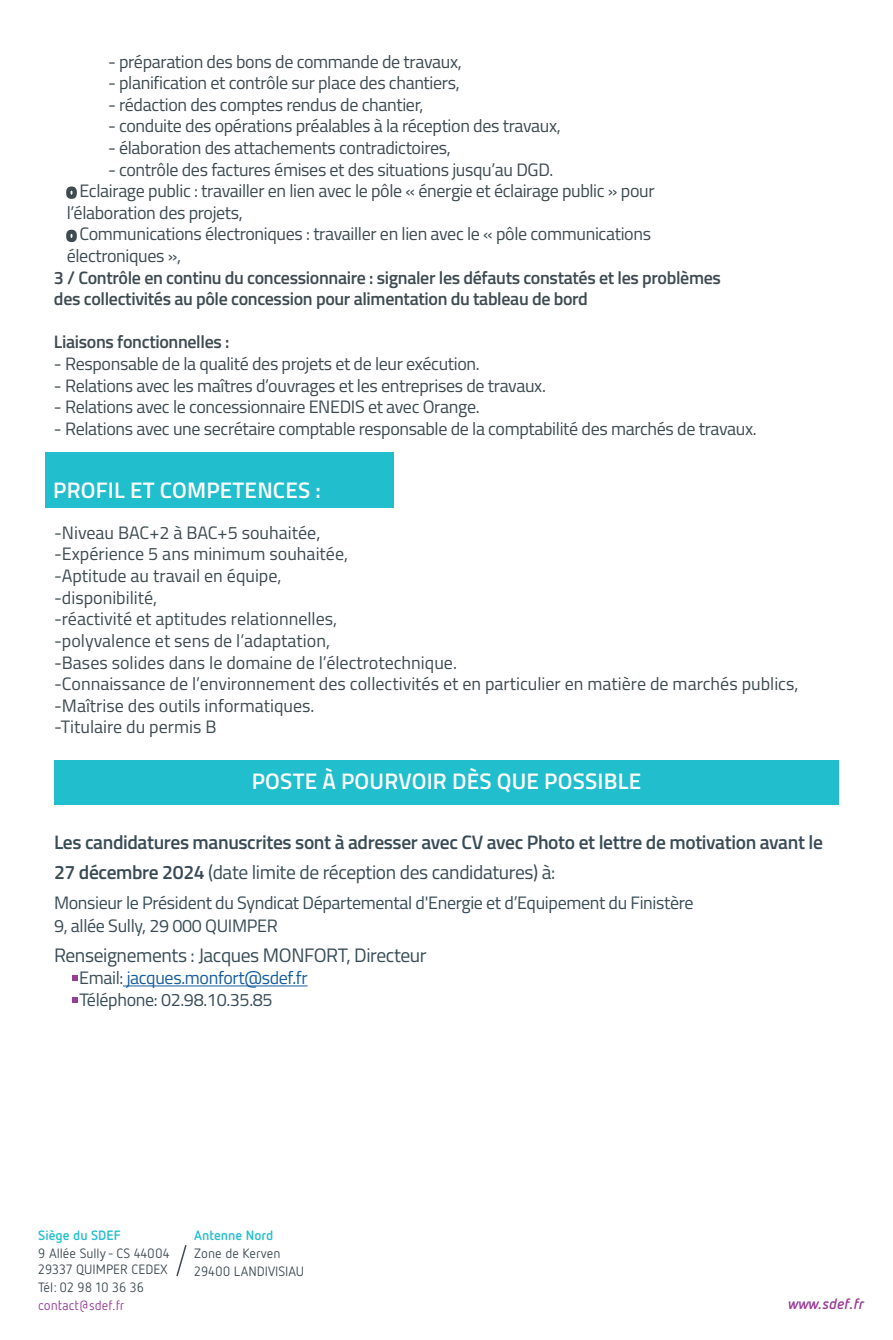
<style>
.page{position:relative;width:893px;height:1340px;background:#fff}
.page>*{position:absolute;margin:0;border:0;box-sizing:border-box;transform-origin:0 0}
.t1{font:600 22.5px "Titillium";letter-spacing:.01em;color:#fff}
.t2{font:600 19.5px/30px "Titillium";letter-spacing:-.02em;color:#394c56}
.t3{font:19.5px "Titillium";letter-spacing:-.02em;color:#394c56}
.t4{font:18px/21.6px "Titillium";letter-spacing:-.02em;color:#3e4b51}
.t5{font:18px/21.6px "Titillium";color:#3e4b51}
.t6{font:600 18px/21.6px "Titillium";letter-spacing:-.02em;color:#3e4b51}
.t7{font:18px/23.4px "Titillium";letter-spacing:-.02em;color:#394c56}
.t8{font:italic 700 15px "Netto OT";color:#983e97}
.t9{font:13.5px/16.2px "Netto OT";color:#3e4b51}
.t10{font:700 13.5px "Netto OT";color:#21bece}
.t11{font:13.5px "Netto OT";color:#983e97}
.s1{font-weight:400}
.s2{color:#175d9e}
</style>
<div class="page">
<svg style="left:176px;top:1245px;width:11px;height:31px"></svg>
<div style="left:45px;top:452px;width:349px;height:55px;background:#21bece"></div>
<div style="left:54px;top:760px;width:785px;height:45px;background:#21bece"></div>
<hr style="left:123px;top:985px;width:185px;height:1px;background:#175d9e">
<svg style="left:72px;top:997px;width:5px;height:5px"></svg>
<svg style="left:72px;top:975px;width:5px;height:5px"></svg>
<p class="t4" style="left:108px;top:50px;width:355px">- préparation des bons de commande de travaux,</p>
<p class="t4" style="left:108px;top:71px;width:353px">- planification et contrôle sur place des chantiers,</p>
<p class="t4" style="left:108px;top:93px;width:317px">- rédaction des comptes rendus de chantier,</p>
<p class="t4" style="left:108px;top:114px;width:454px">- conduite des opérations préalables à la réception des travaux,</p>
<p class="t4" style="left:108px;top:136px;width:344px">- élaboration des attachements contradictoires,</p>
<p class="t4" style="left:67px;top:158px;width:589px;text-indent:41px">- contrôle des factures émises et des situations jusqu’au DGD.<br>o Eclairage public : travailler en lien avec le pôle « énergie et éclairage public » pour l’élaboration des projets,<br>o Communications électroniques : travailler en lien avec le « pôle communications électroniques »,</p>
<p class="t6" style="left:54px;top:265px;width:668px">3 / Contrôle en continu du concessionnaire : signaler les défauts constatés et les problèmes des collectivités au pôle concession pour alimentation du tableau de bord</p>
<p class="t6" style="left:54px;top:330px;width:177px">Liaisons fonctionnelles :</p>
<p class="t4" style="left:54px;top:352px;width:427px">- Responsable de la qualité des projets et de leur exécution.</p>
<p class="t4" style="left:54px;top:374px;width:493px">- Relations avec les maîtres d’ouvrages et les entreprises de travaux.</p>
<p class="t4" style="left:54px;top:395px;width:427px">- Relations avec le concessionnaire ENEDIS et avec Orange.</p>
<p class="t4" style="left:54px;top:417px;width:704px">- Relations avec une secrétaire comptable responsable de la comptabilité des marchés de travaux.</p>
<p class="t1" style="left:53px;top:473px;width:269px">PROFIL ET COMPETENCES :</p>
<p class="t5" style="left:54px;top:521px;width:746px">-Niveau BAC+2 à BAC+5 souhaitée,<br>-Expérience 5 ans minimum souhaitée,<br>-Aptitude au travail en équipe,<br>-disponibilité,<br>-réactivité et aptitudes relationnelles,<br>-polyvalence et sens de l’adaptation,<br>-Bases solides dans le domaine de l’électrotechnique.<br>-Connaissance de l’environnement des collectivités et en particulier en matière de marchés publics, -Maîtrise des outils informatiques.<br>-Titulaire du permis B</p>
<p class="t1" style="left:252px;top:764px;width:391px">POSTE À POURVOIR DÈS QUE POSSIBLE</p>
<p class="t2" style="left:54px;top:826px;width:770px">Les candidatures manuscrites sont à adresser avec CV avec Photo et lettre de motivation avant le<br>27 décembre 2024 <span class="s1">(date limite de réception des candidatures) à:</span></p>
<p class="t7" style="left:54px;top:890px;width:641px">Monsieur le Président du Syndicat Départemental d'Energie et d’Equipement du Finistère<br>9, allée Sully, 29 000 QUIMPER</p>
<p class="t3" style="left:54px;top:941px;width:374px">Renseignements : Jacques MONFORT, Directeur</p>
<p class="t7" style="left:79px;top:966px;width:230px;line-height:21.6px">Email: <span class="s2">jacques.monfort@sdef.fr<br></span>Téléphone: 02.98.10.35.85</p>
<p class="t10" style="left:38px;top:1226px;width:84px">Siège du SDEF</p>
<p class="t9" style="left:38px;top:1244px;width:133px">9 Allée Sully - CS 44004<br>29337 QUIMPER CEDEX</p>
<p class="t9" style="left:38px;top:1278px;width:107px">Tél: 02 98 10 36 36</p>
<p class="t11" style="left:38px;top:1297px;width:88px">contact@sdef.fr</p>
<p class="t8" style="left:788px;top:1294px;width:77px">www.sdef.fr</p>
<p class="t10" style="left:194px;top:1226px;width:81px">Antenne Nord</p>
<p class="t9" style="left:194px;top:1243px;width:111px;line-height:18px">Zone de Kerven<br>29400 LANDIVISIAU</p>
</div>
